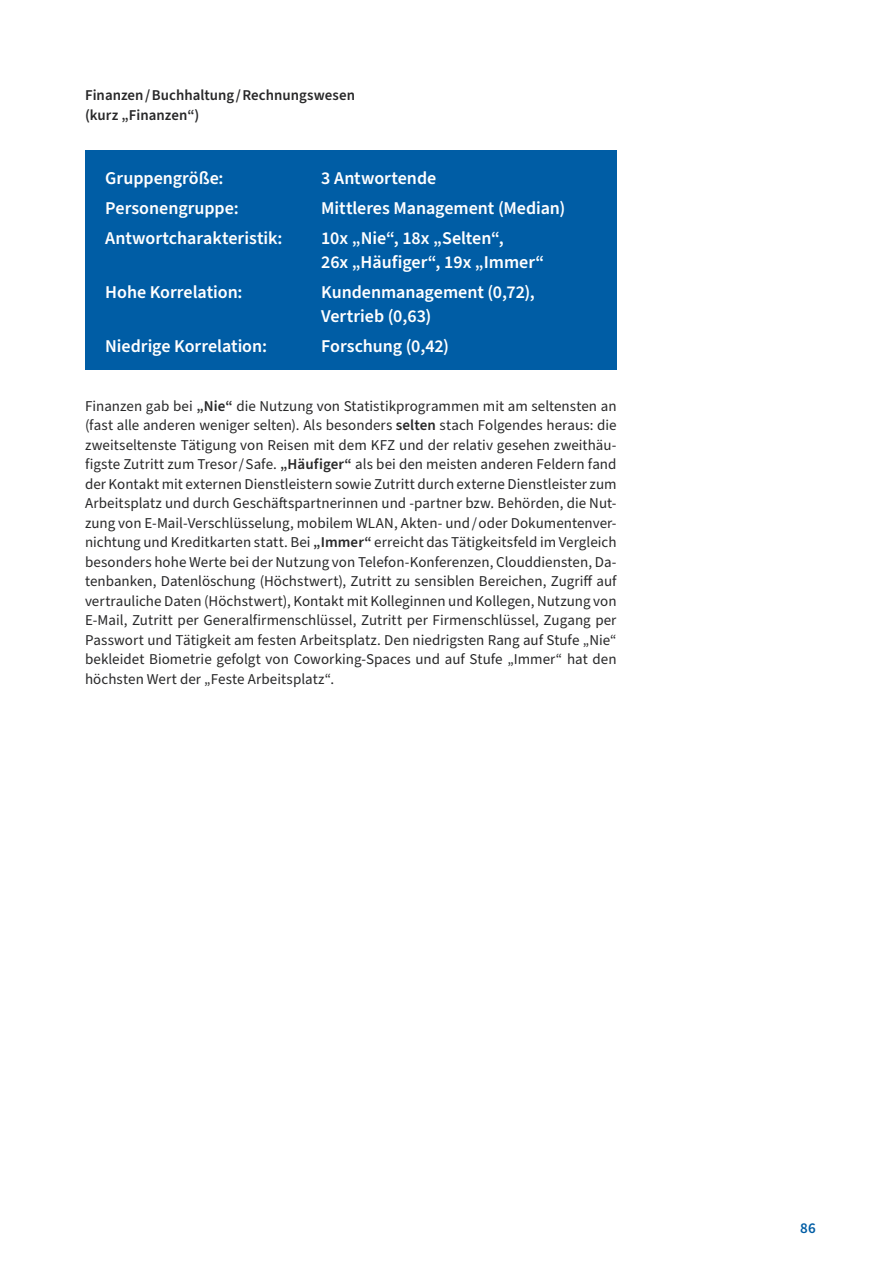
<style>
.page{position:relative;width:893px;height:1263px;background:#fff}
.page>*{position:absolute;margin:0;border:0;box-sizing:border-box;transform-origin:0 0}
.normal_linksbündig_1{font:600 18px/24px "Source Sans Pro";letter-spacing:-.005em;color:#fff}
.t1{font:15px/19.5px "Source Sans Pro";letter-spacing:.005em;color:#282829;text-align:justify}
.heading_normal_Semib{font:600 15px/19.5px "Source Sans Pro";letter-spacing:.005em;color:#282829}
.t2{font:600 15px "Source Sans Pro";color:#005da5}
.s1{font-weight:600}
</style>
<div class="page">
<div style="left:85px;top:151px;width:532px;height:219px;background:#005da5"></div>
<p class="heading_normal_Semib" style="left:85px;top:86px;width:272px">Finanzen / Buchhaltung / Rechnungswesen (kurz „Finanzen“)</p>
<p class="normal_linksbündig_1" style="left:105px;top:167px;width:120px">Gruppengröße:</p>
<p class="normal_linksbündig_1" style="left:321px;top:167px;width:117px">3 Antwortende</p>
<p class="normal_linksbündig_1" style="left:105px;top:197px;width:135px">Personengruppe:</p>
<p class="normal_linksbündig_1" style="left:321px;top:197px;width:246px">Mittleres Management (Median)</p>
<p class="normal_linksbündig_1" style="left:105px;top:227px;width:179px">Antwortcharakteristik:</p>
<p class="normal_linksbündig_1" style="left:321px;top:227px;width:225px">10x „Nie“, 18x „Selten“,<br>26x „Häufiger“, 19x „Immer“</p>
<p class="normal_linksbündig_1" style="left:105px;top:281px;width:139px">Hohe Korrelation:</p>
<p class="normal_linksbündig_1" style="left:321px;top:281px;width:215px">Kundenmanagement (0,72),<br>Vertrieb (0,63)</p>
<p class="normal_linksbündig_1" style="left:105px;top:335px;width:163px">Niedrige Korrelation:</p>
<p class="normal_linksbündig_1" style="left:321px;top:335px;width:129px">Forschung (0,42)</p>
<p class="t1" style="left:85px;top:396px;width:533px">Finanzen gab bei <span class="s1">„Nie“</span> die Nutzung von Statistikprogrammen mit am seltensten an (fast alle anderen weniger selten). Als besonders <span class="s1">selten</span> stach Folgendes heraus: die zweitseltenste Tätigung von Reisen mit dem KFZ und der relativ gesehen zweithäu&shy;figste Zutritt zum Tresor / Safe. <span class="s1">„Häufiger“</span> als bei den meisten anderen Feldern fand der Kontakt mit externen Dienstleistern sowie Zutritt durch externe Dienstleister zum Arbeitsplatz und durch Geschäftspartnerinnen und -partner bzw. Behörden, die Nut&shy;zung von E-Mail-Verschlüsselung, mobilem WLAN, Akten- und / oder Dokumentenver&shy;nichtung und Kreditkarten statt. Bei <span class="s1">„Immer“</span> erreicht das Tätigkeitsfeld im Vergleich besonders hohe Werte bei der Nutzung von Telefon-Konferenzen, Clouddiensten, Da&shy;tenbanken, Datenlöschung (Höchstwert), Zutritt zu sensiblen Bereichen, Zugriff auf vertrauliche Daten (Höchstwert), Kontakt mit Kolleginnen und Kollegen, Nutzung von E-Mail, Zutritt per Generalfirmenschlüssel, Zutritt per Firmenschlüssel, Zugang per Passwort und Tätigkeit am festen Arbeitsplatz. Den niedrigsten Rang auf Stufe „Nie“ bekleidet Biometrie gefolgt von Coworking-Spaces und auf Stufe „Immer“ hat den höchsten Wert der „Feste Arbeitsplatz“.</p>
<p class="t2" style="left:800px;top:1218px;width:17px">86</p>
</div>
